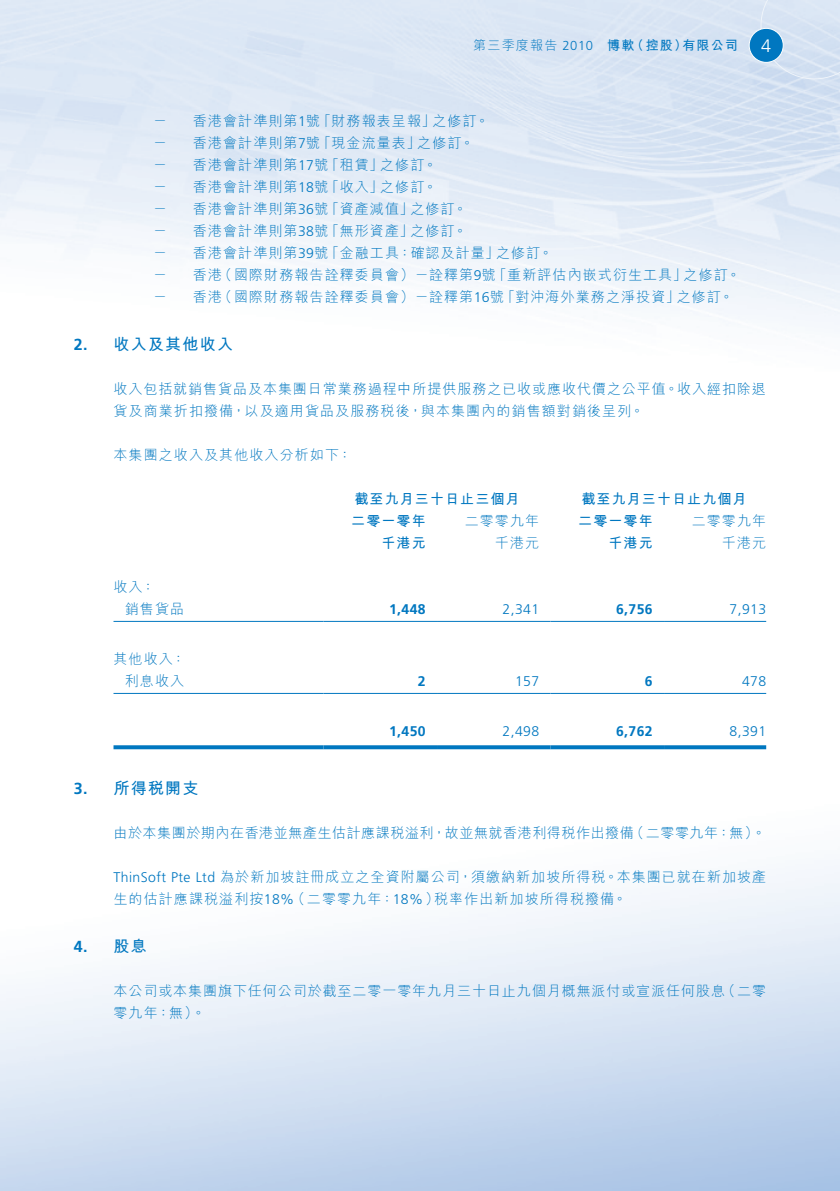
<style>
.page{position:relative;width:840px;height:1191px;background:#fff}
.page>*{position:absolute;margin:0;border:0;box-sizing:border-box;transform-origin:0 0}
.t1{font:300 18px "Frutiger LT Std";color:#fff}
.t2{font:700 16px "M Hei HK";letter-spacing:.08em;color:#0077c0}
.t3{font:700 16px "Frutiger LT Std";color:#0077c0}
.t4{font:300 14px/22px "M Hei HK";letter-spacing:.08em;color:#0077c0}
.t5{font:700 14px "M Hei HK";letter-spacing:.08em;color:#0077c0}
.t6{font:300 14px "M Hei HK";letter-spacing:.04em;color:#0077c0}
.t7{font:300 14px "Frutiger LT Std";letter-spacing:.03em;color:#0077c0}
.t8{font:700 14px "Frutiger LT Std";letter-spacing:.03em;color:#0077c0}
.t9{font:700 13px "M Hei HK";letter-spacing:.09em;color:#0077c0}
.t10{font:300 13px "M Hei HK";letter-spacing:.095em;color:#0077c0}
.s1{font-family:"Frutiger LT Std"}
</style>
<div class="page">
<img style="left:1px;top:0;width:838px;height:1191px">
<svg style="left:760px;top:0;width:79px;height:79px;background:#d6e2f2"></svg>
<div style="left:748px;top:28px;width:34px;height:34px;background:#0077c0;border-radius:50%"></div>
<div style="left:748px;top:28px;width:35px;height:35px;border:1px solid #fff;border-radius:50%"></div>
<img style="left:0;top:0;width:1px;height:1191px">
<hr style="left:113px;top:621px;width:210px;height:1px;background:#0077c0">
<hr style="left:323px;top:621px;width:114px;height:1px;background:#0077c0">
<hr style="left:437px;top:621px;width:113px;height:1px;background:#0077c0">
<hr style="left:550px;top:621px;width:113px;height:1px;background:#0077c0">
<hr style="left:663px;top:621px;width:102px;height:1px;background:#0077c0">
<hr style="left:113px;top:693px;width:210px;height:1px;background:#0077c0">
<hr style="left:323px;top:693px;width:114px;height:1px;background:#0077c0">
<hr style="left:437px;top:693px;width:113px;height:1px;background:#0077c0">
<hr style="left:550px;top:693px;width:113px;height:1px;background:#0077c0">
<hr style="left:663px;top:693px;width:102px;height:1px;background:#0077c0">
<svg style="left:113px;top:745px;width:210px;height:4px"></svg>
<svg style="left:323px;top:745px;width:114px;height:4px"></svg>
<svg style="left:437px;top:745px;width:113px;height:4px"></svg>
<svg style="left:550px;top:745px;width:113px;height:4px"></svg>
<svg style="left:663px;top:745px;width:102px;height:4px"></svg>
<p class="t3" style="left:74px;top:335px;width:15px">2.</p>
<p class="t3" style="left:74px;top:778px;width:15px">3.</p>
<p class="t3" style="left:74px;top:936px;width:15px">4.</p>
<p class="t4" style="left:153px;top:110px;width:15px">－</p>
<p class="t4" style="left:153px;top:132px;width:15px">－</p>
<p class="t4" style="left:153px;top:154px;width:15px">－</p>
<p class="t4" style="left:153px;top:176px;width:15px">－</p>
<p class="t4" style="left:153px;top:198px;width:15px">－</p>
<p class="t4" style="left:153px;top:220px;width:15px">－</p>
<p class="t4" style="left:153px;top:242px;width:15px">－</p>
<p class="t4" style="left:153px;top:264px;width:15px">－</p>
<p class="t10" style="left:473px;top:39px;width:121px">第三季度報告 <span class="s1">2010</span></p>
<p class="t9" style="left:630px;top:36px;width:58px">（控股）</p>
<p class="t9" style="left:682px;top:36px;width:57px">有限公司</p>
<p class="t9" style="left:606px;top:36px;width:29px">博軟</p>
<p class="t4" style="left:193px;top:110px;width:129px">香港會計準則第 號<span class="s1">1</span></p>
<p class="t4" style="left:317px;top:110px;width:120px">「財務報表呈報」</p>
<p class="t4" style="left:432px;top:110px;width:58px">之修訂。</p>
<p class="t4" style="left:193px;top:132px;width:129px">香港會計準則第 號<span class="s1">7</span></p>
<p class="t4" style="left:317px;top:132px;width:105px">「現金流量表」</p>
<p class="t4" style="left:417px;top:132px;width:58px">之修訂。</p>
<p class="t4" style="left:193px;top:154px;width:137px">香港會計準則第<span class="s1">17</span>號</p>
<p class="t4" style="left:325px;top:154px;width:59px">「租賃」</p>
<p class="t4" style="left:380px;top:154px;width:58px">之修訂。</p>
<p class="t4" style="left:193px;top:176px;width:137px">香港會計準則第<span class="s1">18</span>號</p>
<p class="t4" style="left:325px;top:176px;width:59px">「收入」</p>
<p class="t4" style="left:380px;top:176px;width:58px">之修訂。</p>
<p class="t4" style="left:193px;top:198px;width:137px">香港會計準則第<span class="s1">36</span>號</p>
<p class="t4" style="left:325px;top:198px;width:90px">「資產減值」</p>
<p class="t4" style="left:410px;top:198px;width:58px">之修訂。</p>
<p class="t4" style="left:193px;top:220px;width:137px">香港會計準則第<span class="s1">38</span>號</p>
<p class="t4" style="left:325px;top:220px;width:90px">「無形資產」</p>
<p class="t4" style="left:410px;top:220px;width:58px">之修訂。</p>
<p class="t4" style="left:193px;top:242px;width:137px">香港會計準則第<span class="s1">39</span>號</p>
<p class="t4" style="left:325px;top:242px;width:175px">「金融工具：確認及計量」</p>
<p class="t4" style="left:496px;top:242px;width:58px">之修訂。</p>
<p class="t4" style="left:218px;top:264px;width:279px">（國際財務報告詮釋委員會）－詮釋第 號<span class="s1">9</span></p>
<p class="t4" style="left:492px;top:264px;width:195px">「重新評估內嵌式衍生工具」</p>
<p class="t4" style="left:683px;top:264px;width:58px">之修訂。</p>
<p class="t4" style="left:193px;top:264px;width:31px">香港</p>
<p class="t4" style="left:218px;top:286px;width:287px">（國際財務報告詮釋委員會）－詮釋第<span class="s1">16</span>號</p>
<p class="t4" style="left:500px;top:286px;width:180px">「對沖海外業務之淨投資」</p>
<p class="t4" style="left:676px;top:286px;width:58px">之修訂。</p>
<p class="t4" style="left:193px;top:286px;width:31px">香港</p>
<p class="t4" style="left:153px;top:286px;width:15px">－</p>
<p class="t2" style="left:113px;top:332px;width:121px">收入及其他收入</p>
<p class="t1" style="left:760px;top:36px;width:12px">4</p>
<p class="t4" style="left:113px;top:378px;width:653px">收入包括就銷售貨品及本集團日常業務過程中所提供服務之已收或應收代價之公平值。收入經扣除退貨及商業折扣撥備，以及適用貨品及服務稅後，與本集團內的銷售額對銷後呈列。</p>
<p class="t4" style="left:113px;top:444px;width:239px">本集團之收入及其他收入分析如下：</p>
<p class="t5" style="left:581px;top:489px;width:166px">截至九月三十日止九個月</p>
<p class="t5" style="left:354px;top:489px;width:166px">截至九月三十日止三個月</p>
<p class="t4" style="left:113px;top:576px;width:43px">收入：</p>
<p class="t4" style="left:125px;top:598px;width:61px">銷售貨品</p>
<p class="t4" style="left:113px;top:648px;width:73px">其他收入：</p>
<p class="t4" style="left:125px;top:670px;width:61px">利息收入</p>
<p class="t2" style="left:113px;top:776px;width:86px">所得稅開支</p>
<p class="t5" style="left:351px;top:511px;width:76px">二零一零年</p>
<p class="t4" style="left:464px;top:510px;width:76px">二零零九年</p>
<p class="t5" style="left:578px;top:511px;width:76px">二零一零年</p>
<p class="t4" style="left:691px;top:510px;width:76px">二零零九年</p>
<p class="t5" style="left:381px;top:533px;width:46px">千港元</p>
<p class="t4" style="left:494px;top:532px;width:46px">千港元</p>
<p class="t5" style="left:608px;top:533px;width:46px">千港元</p>
<p class="t4" style="left:721px;top:532px;width:46px">千港元</p>
<p class="t8" style="left:389px;top:601px;width:38px">1,448</p>
<p class="t7" style="left:502px;top:601px;width:38px">2,341</p>
<p class="t8" style="left:615px;top:601px;width:38px">6,756</p>
<p class="t7" style="left:729px;top:601px;width:38px">7,913</p>
<p class="t8" style="left:417px;top:673px;width:9px">2</p>
<p class="t7" style="left:514px;top:673px;width:26px">157</p>
<p class="t8" style="left:644px;top:673px;width:9px">6</p>
<p class="t7" style="left:741px;top:673px;width:26px">478</p>
<p class="t8" style="left:389px;top:723px;width:38px">1,450</p>
<p class="t7" style="left:502px;top:723px;width:38px">2,498</p>
<p class="t8" style="left:615px;top:723px;width:38px">6,762</p>
<p class="t7" style="left:729px;top:723px;width:38px">8,391</p>
<p class="t4" style="left:629px;top:821px;width:137px">（二零零九年：無 。(</p>
<p class="t6" style="left:113px;top:825px;width:521px">由於本集團於期內在香港並無產生估計應課稅溢利，故並無就香港利得稅作出撥備</p>
<p class="t4" style="left:434px;top:865px;width:333px;text-indent:-320px"><span class="s1">ThinSoft Pte Ltd</span> 為於新加坡註冊成立之全資附屬公司，須繳納新加坡所得稅。本集團已就在新加坡產稅率作出新加坡所得稅撥備。</p>
<p class="t4" style="left:291px;top:887px;width:149px">（二零零九年：<span class="s1">18%</span>）</p>
<p class="t4" style="left:113px;top:887px;width:182px">生的估計應課稅溢利按<span class="s1">18%</span></p>
<p class="t2" style="left:113px;top:934px;width:35px">股息</p>
<p class="t4" style="left:113px;top:979px;width:612px">本公司或本集團旗下任何公司於截至二零一零年九月三十日止九個月概無派付或宣派任何股息零九年：無 。(</p>
<p class="t4" style="left:721px;top:979px;width:46px">（二零</p>
</div>
